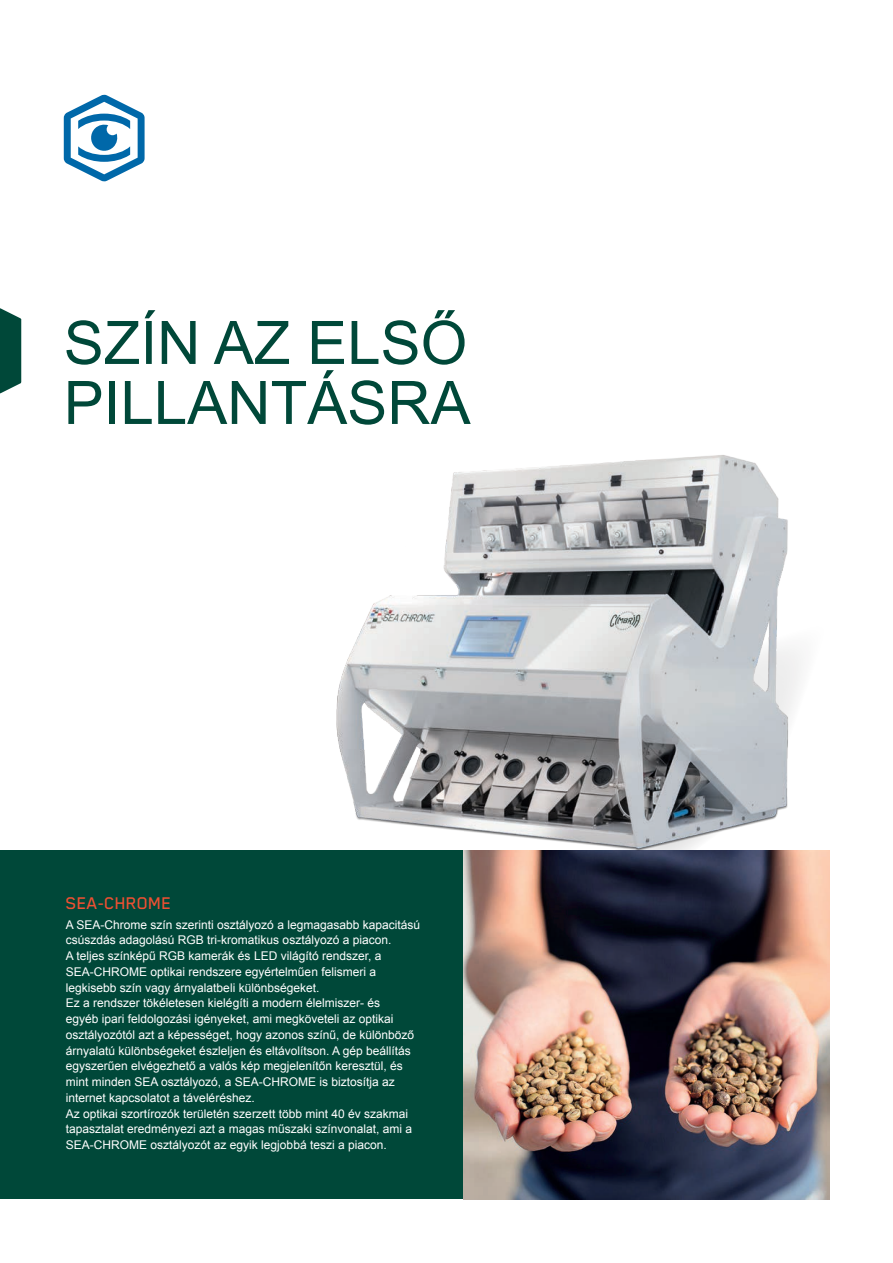
<style>
.page{position:relative;width:893px;height:1263px;background:#fff}
.page>*{position:absolute;margin:0;border:0;box-sizing:border-box;transform-origin:0 0}
.ARIAL_CB_Head_40_38{font:60px "Arial";color:#004839}
.CB_Head_13_13{font:500 19.5px "Blender";color:#ef5032}
.ARIAL_CB_Text_8_5_11{font:12px/15.8px "Arial";color:#fff}
</style>
<div class="page">
<svg style="left:0;top:308px;width:21px;height:85px;background:#1e5d50"></svg>
<div style="left:0;top:850px;width:829px;height:349px;background:#004839"></div>
<svg style="left:64px;top:95px;width:81px;height:86px"></svg>
<img style="left:463px;top:850px;width:366px;height:349px">
<img style="left:336px;top:455px;width:478px;height:418px">
<p class="ARIAL_CB_Head_40_38" style="left:64px;top:304px;width:405px">SZÍN AZ ELSŐ</p>
<p class="ARIAL_CB_Head_40_38" style="left:64px;top:364px;width:408px">PILLANTÁSRA</p>
<p class="CB_Head_13_13" style="left:66px;top:892px;width:107px">SEA-CHROME</p>
<p class="ARIAL_CB_Text_8_5_11" style="left:66px;top:917px;width:356px">A SEA-Chrome szín szerinti osztályozó a legmagasabb kapacitású csúszdás adagolású RGB tri-kromatikus osztályozó a piacon.</p>
<p class="ARIAL_CB_Text_8_5_11" style="left:66px;top:948px;width:317px">A teljes színképű RGB kamerák és LED világító rendszer, a<br>SEA-CHROME optikai rendszere egyértelműen felismeri a legkisebb szín vagy árnyalatbeli különbségeket.</p>
<p class="ARIAL_CB_Text_8_5_11" style="left:66px;top:995px;width:350px">Ez a rendszer tökéletesen kielégíti a modern élelmiszer- és egyéb ipari feldolgozási igényeket, ami megköveteli az optikai osztályozótól azt a képességet, hogy azonos színű, de különböző árnyalatú különbségeket észleljen és eltávolítson. A gép beállítás egyszerűen elvégezhető a valós kép megjelenítőn keresztül, és mint minden SEA osztályozó, a SEA-CHROME is biztosítja az internet kapcsolatot a táveléréshez.</p>
<p class="ARIAL_CB_Text_8_5_11" style="left:66px;top:1106px;width:348px">Az optikai szortírozók területén szerzett több mint 40 év szakmai tapasztalat eredményezi azt a magas műszaki színvonalat, ami a<br>SEA-CHROME osztályozót az egyik legjobbá teszi a piacon.</p>
</div>
